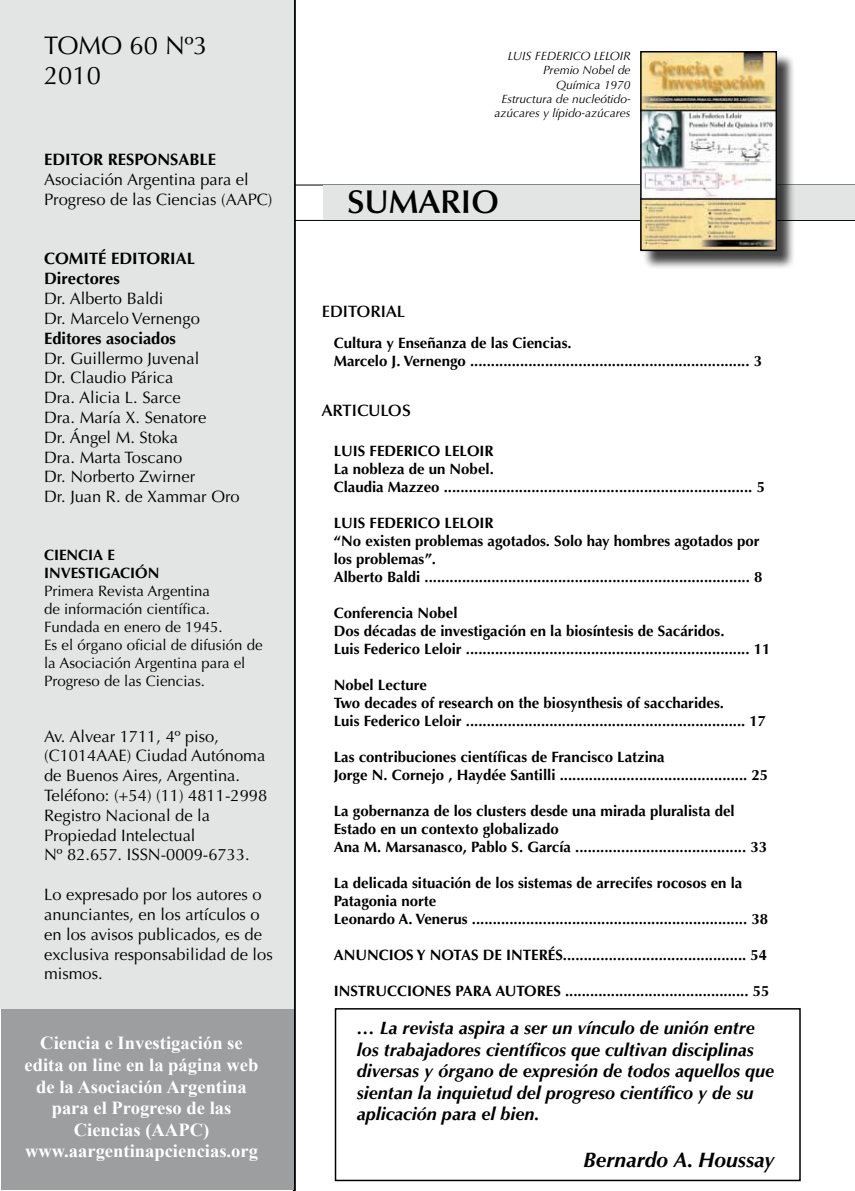
<style>
.page{position:relative;width:855px;height:1191px;background:#fff}
.page>*{position:absolute;margin:0;border:0;box-sizing:border-box;transform-origin:0 0}
.t1{font:600 33px "Optima LT Std";color:#000}
.t2{font:25.5px/30.6px "Optima LT Std";color:#000}
.t3{font:italic 700 21px "Optima LT Std";color:#000}
.t4{font:700 18.3px/21.6px "Times New Roman";color:#fff;text-align:center}
.t5{font:italic 700 18px/21.6px "Optima LT Std";color:#000}
.t6{font:16.5px/19.8px "Optima LT Std";color:#000}
.t7{font:600 16.5px "Optima LT Std";color:#000}
.t8{font:700 16.5px "Optima LT Std";color:#000}
.t9{font:700 15px/18px "Optima LT Std";color:#000}
.t10{font:15px/18px "Optima LT Std";color:#000}
.t11{font:italic 12px/14.4px "Optima LT Std";color:#000;text-align:right}
.s1{font-weight:700}
</style>
<div class="page">
<hr style="left:293px;top:0;width:3px;height:1191px;background:#000">
<div style="left:1px;top:1008px;width:292px;height:182px;background:#9c9e9f"></div>
<div style="left:0;top:0;width:294px;height:1008px;background:#e3e4e4"></div>
<hr style="left:295px;top:185px;width:560px;height:1px;background:#000">
<hr style="left:295px;top:220px;width:560px;height:1px;background:#000">
<div style="left:324px;top:185px;width:531px;height:35px;background:#e3e4e4"></div>
<div style="left:642px;top:53px;width:153px;height:217px;background:#000;opacity:.75"></div>
<img style="left:643px;top:54px;width:131px;height:194px">
<div style="left:640px;top:51px;width:137px;height:200px;border:2px solid #000"></div>
<div style="left:335px;top:1008px;width:465px;height:173px;border:2px solid #000"></div>
<p class="t2" style="left:44px;top:30px;width:165px">TOMO 60 Nº3<br>2010</p>
<p class="t8" style="left:44px;top:150px;width:20px">Editor</p>
<p class="t8" style="left:108px;top:150px;width:30px">rEsponsabl</p>
<p class="t6" style="left:44px;top:150px;width:230px;text-indent:164px"><span class="s1">E<br></span>Asociación Argentina para el<br>Progreso de las Ciencias (AAPC)</p>
<p class="t6" style="left:44px;top:249px;width:197px"><span class="s1">CoMitÉ Editorial<br>Directores<br></span>Dr. Alberto Baldi<br>Dr. Marcelo Vernengo<br><span class="s1">Editores asociados<br></span>Dr. Guillermo Juvenal<br>Dr. Claudio Párica<br>Dra. Alicia L. Sarce<br>Dra. María X. Senatore<br>Dr. Ángel M. Stoka<br>Dra. Marta Toscano<br>Dr. Norberto Zwirner<br>Dr. Juan R. de Xammar Oro</p>
<p class="t10" style="left:44px;top:546px;width:220px"><span class="s1">Ci EnCia E<br>inVEsti GaCiÓn<br></span>Primera Revista Argentina<br>de información científica.<br>Fundada en enero de 1945.<br>Es el órgano oficial de difusión de la Asociación Argentina para el<br>Progreso de las Ciencias.</p>
<p class="t6" style="left:44px;top:726px;width:224px">Av. Alvear 1711, 4º piso, (C1014AAE) Ciudad Autónoma de Buenos Aires, Argentina.<br>Teléfono: (+54) (11) 4811-2998<br>Registro Nacional de la<br>Propiedad Intelectual<br>Nº 82.657. ISSN-0009-6733.</p>
<p class="t6" style="left:44px;top:885px;width:230px">Lo expresado por los autores o anunciantes, en los artículos o en los avisos publicados, es de exclusiva responsabilidad de los mismos.</p>
<p class="t4" style="left:25px;top:1032px;width:235px">Ciencia e Investigación se edita on line en la página web de la Asociación Argentina para el Progreso de las<br>Ciencias (AAPC) www.aargentinapciencias.org</p>
<p class="t11" style="left:494px;top:49px;width:138px">LUIS FEDERICO LELOIR<br>Premio Nobel de<br>Química 1970<br>Estructura de nucleótido&shy;azúcares y lípido-azúcares</p>
<p class="t1" style="left:347px;top:183px;width:154px">SUMARIO</p>
<p class="t7" style="left:322px;top:302px;width:85px">EDITORIAL</p>
<p class="t9" style="left:334px;top:334px;width:430px">Cultura y Enseñanza de las Ciencias.<br>Marcelo J. Vernengo ................................................................... 3</p>
<p class="t7" style="left:322px;top:401px;width:91px">ARTICULOS</p>
<p class="t9" style="left:334px;top:442px;width:433px">LUIS FEDERICO LELOIR<br>La nobleza de un Nobel.<br>Claudia Mazzeo .......................................................................... 5</p>
<p class="t9" style="left:334px;top:514px;width:430px">LUIS FEDERICO LELOIR<br>“No existen problemas agotados. Solo hay hombres agotados por los problemas”.<br>Alberto Baldi .............................................................................. 8</p>
<p class="t9" style="left:334px;top:604px;width:438px">Conferencia Nobel<br>Dos décadas de investigación en la biosíntesis de Sacáridos.<br>Luis Federico Leloir .................................................................... 11</p>
<p class="t9" style="left:334px;top:676px;width:434px">Nobel Lecture<br>Two decades of research on the biosynthesis of saccharides.<br>Luis Federico Leloir ................................................................... 17</p>
<p class="t9" style="left:334px;top:748px;width:436px">Las contribuciones científicas de Francisco Latzina<br>Jorge N. Cornejo , Haydée Santilli ............................................. 25</p>
<p class="t9" style="left:334px;top:802px;width:435px">La gobernanza de los clusters desde una mirada pluralista del<br>Estado en un contexto globalizado<br>Ana M. Marsanasco, Pablo S. García ......................................... 33</p>
<p class="t9" style="left:334px;top:874px;width:436px">La delicada situación de los sistemas de arrecifes rocosos en la<br>Patagonia norte<br>Leonardo A. Venerus .................................................................. 38</p>
<p class="t9" style="left:334px;top:946px;width:435px">ANUNCIOS Y NOTAS DE INTERÉS............................................ 54</p>
<p class="t9" style="left:334px;top:982px;width:437px">INSTRUCCIONES PARA AUTORES ............................................ 55</p>
<p class="t5" style="left:357px;top:1017px;width:419px">… La revista aspira a ser un vínculo de unión entre los trabajadores científicos que cultivan disciplinas diversas y órgano de expresión de todos aquellos que sientan la inquietud del progreso científico y de su aplicación para el bien.</p>
<p class="t3" style="left:583px;top:1147px;width:193px">Bernardo A. Houssay</p>
</div>
